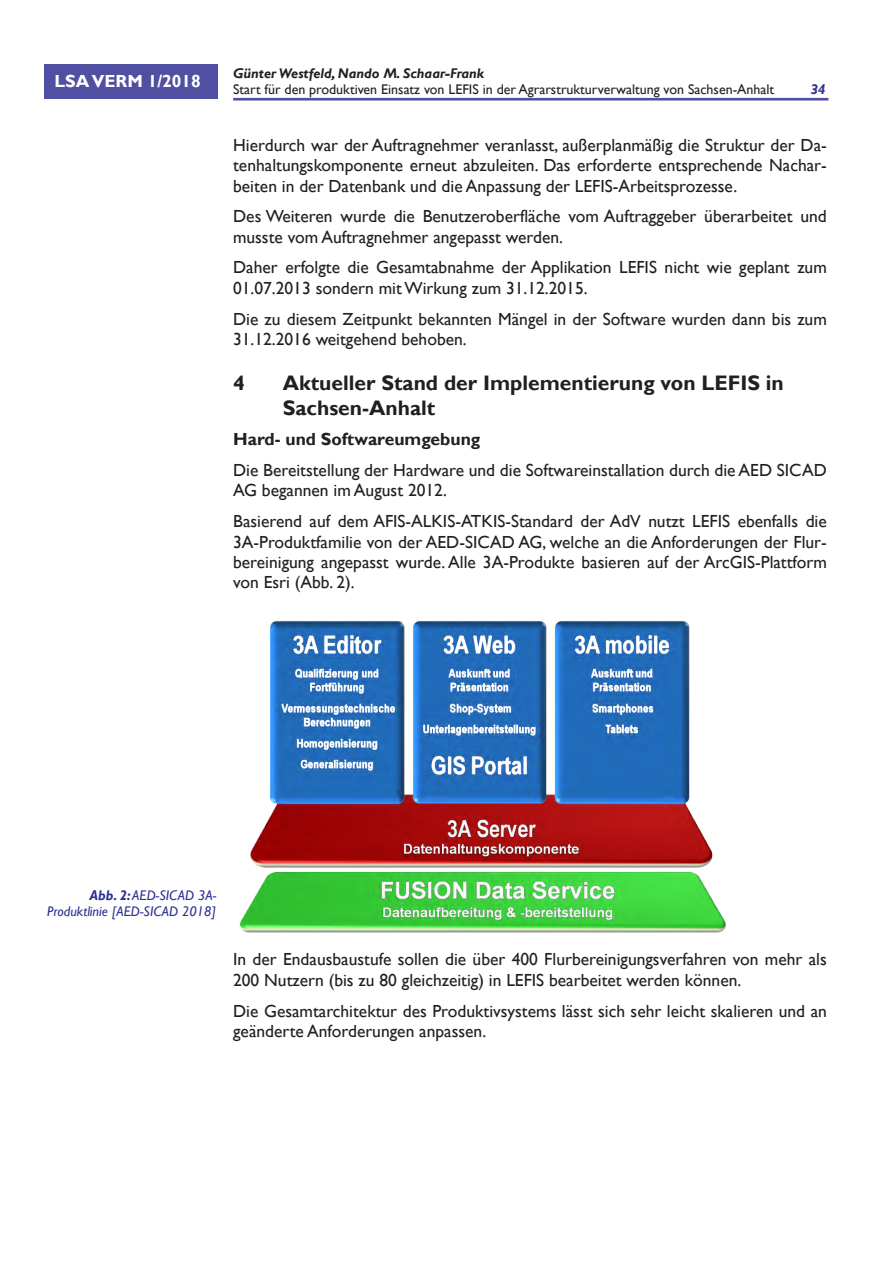
<style>
.page{position:relative;width:888px;height:1270px;background:#fff}
.page>*{position:absolute;margin:0;border:0;box-sizing:border-box;transform-origin:0 0}
.t1{font:700 21px/24.3px "Gill Sans";color:#231f20}
.t2{font:17.5px/20.3px "Gill Sans";color:#231f20}
.t3{font:700 17.5px "Gill Sans";color:#231f20}
.t4{font:700 17.5px "Gill Sans";color:#fff}
.t5{font:14px "Gill Sans";color:#231f20}
.t6{font:italic 14px/16.3px "Gill Sans";color:#2e3092;text-align:right}
.t7{font:italic 700 14px "Gill Sans";color:#231f20}
.t8{font:italic 700 14px "Gill Sans";color:#2e3092}
.s1{font-weight:700}
</style>
<div class="page">
<div style="left:45px;top:64px;width:173px;height:35px;background:#504fa1"></div>
<hr style="left:233px;top:98px;width:595px;height:3px;background:#504fa1">
<img style="left:239px;top:621px;width:487px;height:312px">
<p class="t4" style="left:55px;top:70px;width:148px">LSA VERM 1/2018</p>
<p class="t7" style="left:233px;top:65px;width:252px">Günter Westfeld, Nando M. Schaar-Frank</p>
<p class="t5" style="left:233px;top:81px;width:543px">Start für den produktiven Einsatz von LEFIS in der Agrarstrukturverwaltung von Sachsen-Anhalt</p>
<p class="t8" style="left:811px;top:81px;width:16px">34</p>
<p class="t2" style="left:233px;top:135px;width:595px;text-align:justify">Hierdurch war der Auftragnehmer veranlasst, außerplanmäßig die Struktur der Da&shy;tenhaltungskomponente erneut abzuleiten. Das erforderte entsprechende Nachar&shy;beiten in der Datenbank und die Anpassung der LEFIS-Arbeitsprozesse.</p>
<p class="t2" style="left:233px;top:207px;width:595px">Des Weiteren wurde die Benutzeroberfläche vom Auftraggeber überarbeitet und musste vom Auftragnehmer angepasst werden.</p>
<p class="t2" style="left:233px;top:258px;width:595px">Daher erfolgte die Gesamtabnahme der Applikation LEFIS nicht wie geplant zum<br>01.07.2013 sondern mitWirkung zum 31.12.2015.</p>
<p class="t2" style="left:233px;top:309px;width:595px">Die zu diesem Zeitpunkt bekannten Mängel in der Software wurden dann bis zum<br>31.12.2016 weitgehend behoben.</p>
<p class="t1" style="left:233px;top:372px;width:13px">4</p>
<p class="t1" style="left:283px;top:372px;width:503px">Aktueller Stand der Implementierung von LEFIS in<br>Sachsen-Anhalt</p>
<p class="t3" style="left:233px;top:429px;width:249px">Hard- und Softwareumgebung</p>
<p class="t2" style="left:233px;top:460px;width:595px">Die Bereitstellung der Hardware und die Softwareinstallation durch die AED SICAD<br>AG begannen im August 2012.</p>
<p class="t2" style="left:233px;top:512px;width:595px;text-align:justify">Basierend auf dem AFIS-ALKIS-ATKIS-Standard der AdV nutzt LEFIS ebenfalls die 3A-Produktfamilie von der AED-SICAD AG, welche an die Anforderungen der Flur&shy;bereinigung angepasst wurde. Alle 3A-Produkte basieren auf der ArcGIS-Plattform von Esri (Abb. 2).</p>
<p class="t6" style="left:47px;top:887px;width:170px"><span class="s1">Abb. 2:</span>AED-SICAD 3A-<br>Produktlinie [AED-SICAD 2018]</p>
<p class="t2" style="left:233px;top:950px;width:595px">In der Endausbaustufe sollen die über 400 Flurbereinigungsverfahren von mehr als<br>200 Nutzern (bis zu 80 gleichzeitig) in LEFIS bearbeitet werden können.</p>
<p class="t2" style="left:233px;top:1001px;width:595px">Die Gesamtarchitektur des Produktivsystems lässt sich sehr leicht skalieren und an geänderte Anforderungen anpassen.</p>
</div>
